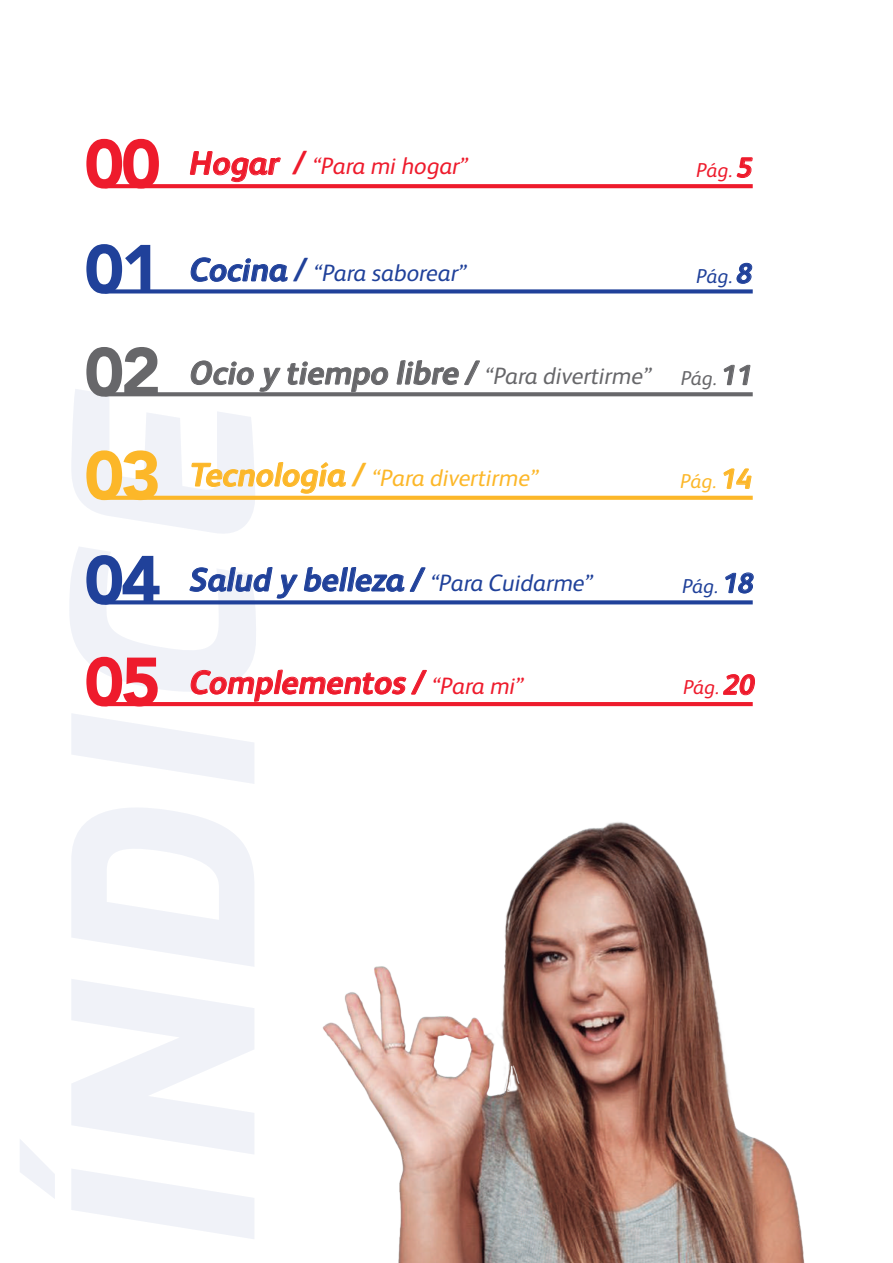
<style>
.page{position:relative;width:893px;height:1263px;background:#fff}
.page>*{position:absolute;margin:0;border:0;box-sizing:border-box;transform-origin:0 0}
.t1{font:900 67.95px "Avenir";color:#ee1b2c}
.t2{font:900 67.95px "Avenir";color:#20419a}
.t3{font:900 67.95px "Avenir";color:#67676a}
.t4{font:900 67.95px "Avenir";color:#fcb729}
.t5{font:italic 700 32.85px "FS Albert";color:#67676a}
.t6{font:italic 700 32.85px "FS Albert";color:#20419a}
.t7{font:italic 700 32.85px "FS Albert";color:#ee1b2c}
.t8{font:italic 23.7px "FS Albert";color:#fcb729}
.t9{font:italic 23.7px "FS Albert";color:#20419a}
.t10{font:italic 23.7px "FS Albert";color:#ee1b2c}
.t11{font:italic 20.1px "FS Albert";letter-spacing:-.015em;color:#ee1b2c}
.t12{font:italic 20.1px "FS Albert";letter-spacing:-.015em;color:#20419a}
.t13{font:italic 20.1px "FS Albert";color:#67676a}
.t14{font:italic 20.1px "FS Albert";color:#fcb729}
.s1{font-weight:700;font-size:32.85px}
.s2{font-weight:700;font-size:27.9px}
.s3{font-weight:400;font-size:23.7px}
</style>
<div class="page">
<svg style="left:190px;top:151px;width:91px;height:31px"></svg>
<svg style="left:737px;top:157px;width:16px;height:21px"></svg>
<svg style="left:736px;top:263px;width:16px;height:21px"></svg>
<svg style="left:724px;top:365px;width:26px;height:20px"></svg>
<svg style="left:725px;top:572px;width:29px;height:21px"></svg>
<svg style="left:723px;top:468px;width:29px;height:21px"></svg>
<svg style="left:723px;top:674px;width:32px;height:21px"></svg>
<svg style="left:189px;top:567px;width:109px;height:32px"></svg>
<svg style="left:304px;top:567px;width:122px;height:25px"></svg>
<svg style="left:190px;top:257px;width:98px;height:25px"></svg>
<svg style="left:190px;top:669px;width:237px;height:33px"></svg>
<svg style="left:191px;top:360px;width:90px;height:32px"></svg>
<svg style="left:287px;top:361px;width:101px;height:31px"></svg>
<svg style="left:396px;top:360px;width:84px;height:26px"></svg>
<svg style="left:192px;top:462px;width:154px;height:32px"></svg>
<svg style="left:105px;top:184px;width:648px;height:4px;background:#ee2132"></svg>
<svg style="left:105px;top:289px;width:648px;height:4px;background:#3553a3"></svg>
<svg style="left:105px;top:392px;width:648px;height:4px;background:#6f6f72"></svg>
<svg style="left:105px;top:496px;width:648px;height:4px;background:#fcba32"></svg>
<svg style="left:105px;top:600px;width:648px;height:4px;background:#3351a2"></svg>
<hr style="left:105px;top:702px;width:648px;height:4px;background:#ee1b2c">
<img style="left:322px;top:822px;width:483px;height:441px">
<h1 class="t1" style="left:84px;top:106px;width:78px">00</h1>
<h1 class="t2" style="left:84px;top:211px;width:78px">01</h1>
<h1 class="t3" style="left:84px;top:314px;width:78px">02</h1>
<h1 class="t4" style="left:84px;top:417px;width:78px">03</h1>
<h1 class="t2" style="left:84px;top:522px;width:78px">04</h1>
<h1 class="t1" style="left:84px;top:624px;width:78px">05</h1>
<p class="t10" style="left:190px;top:153px;width:280px"><span class="s1">Hogar /</span> “Para mi hogar”</p>
<p class="t11" style="left:697px;top:159px;width:58px">Pág. <span class="s2">5</span></p>
<p class="t9" style="left:190px;top:259px;width:278px"><span class="s1">Cocina /</span> “Para saborear”</p>
<p class="t12" style="left:697px;top:265px;width:58px">Pág. <span class="s2">8</span></p>
<p class="t5" style="left:190px;top:354px;width:463px">Ocio y tiempo libre / <span class="s3">“Para divertirme”</span></p>
<p class="t8" style="left:190px;top:464px;width:350px"><span class="s1">Tecnología /</span> “Para divertirme”</p>
<p class="t13" style="left:681px;top:366px;width:73px">Pág. <span class="s2">11</span></p>
<p class="t14" style="left:681px;top:470px;width:73px">Pág. <span class="s2">14</span></p>
<p class="t6" style="left:190px;top:561px;width:405px">Salud y belleza / <span class="s3">“Para Cuidarme”</span></p>
<p class="t7" style="left:190px;top:663px;width:336px">Complementos / <span class="s3">“Para mi”</span></p>
<p class="t12" style="left:682px;top:574px;width:73px">Pág. <span class="s2">18</span></p>
<p class="t11" style="left:683px;top:676px;width:73px">Pág. <span class="s2">20</span></p>
</div>
